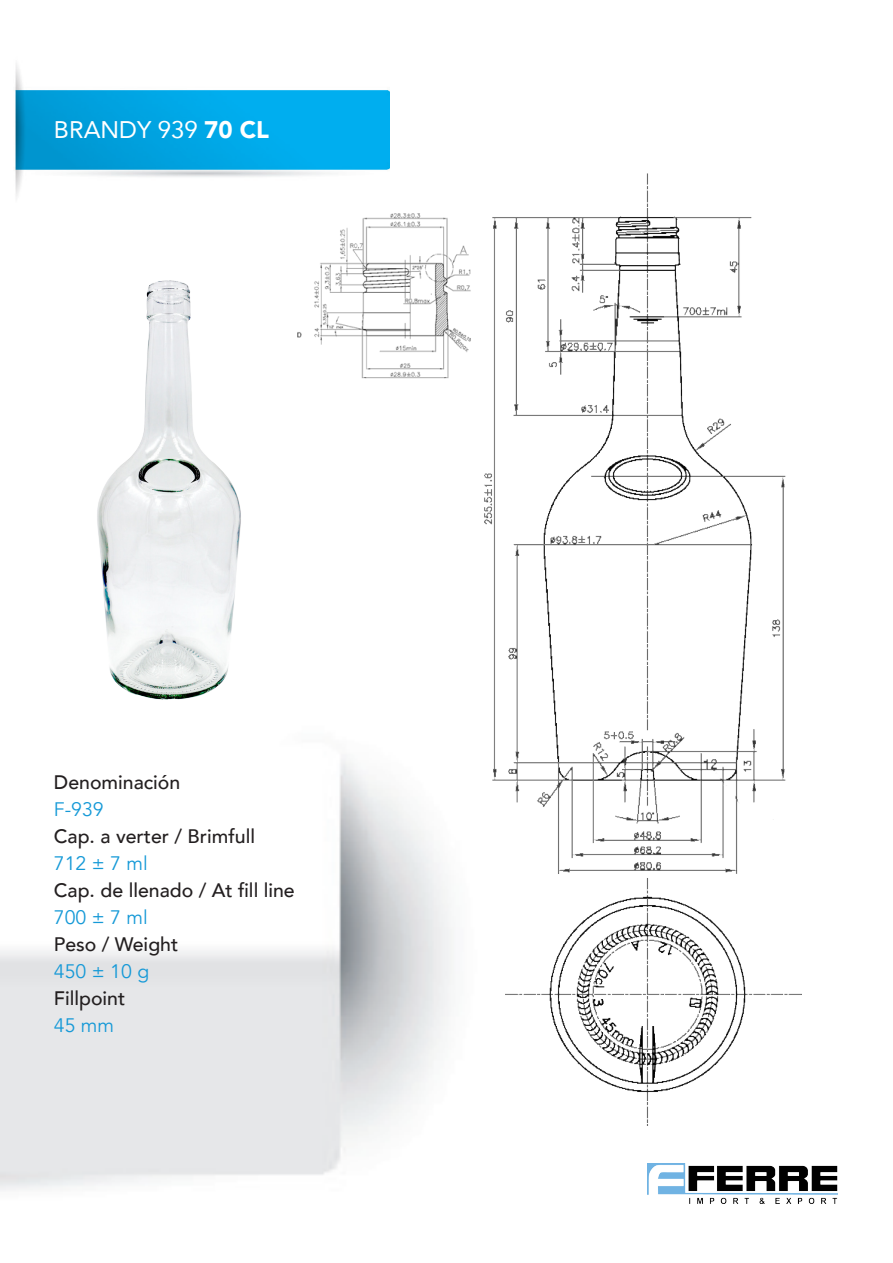
<style>
.page{position:relative;width:893px;height:1263px;background:#fff}
.page>*{position:absolute;margin:0;border:0;box-sizing:border-box;transform-origin:0 0}
.t1{font:24px "Avenir";color:#fff}
.t2{font:500 19.5px "Avenir";color:#231f20}
.t3{font:19.5px "Avenir";color:#1599d7}
.s1{font-weight:900}
</style>
<div class="page">
<img style="left:15px;top:63px;width:375px;height:134px">
<img style="left:647px;top:1163px;width:191px;height:40px">
<img style="left:298px;top:170px;width:504px;height:955px">
<img style="left:97px;top:280px;width:144px;height:420px">
<p class="t1" style="left:54px;top:111px;width:217px">BRANDY 939 <span class="s1">70 CL</span></p>
<p class="t2" style="left:54px;top:766px;width:128px">Denominación</p>
<p class="t3" style="left:54px;top:798px;width:51px">F-939</p>
<p class="t2" style="left:54px;top:820px;width:203px">Cap. a verter / Brimfull</p>
<p class="t3" style="left:54px;top:852px;width:95px">712 ± 7 ml</p>
<p class="t2" style="left:54px;top:874px;width:242px">Cap. de llenado / At fill line</p>
<p class="t3" style="left:54px;top:906px;width:95px">700 ± 7 ml</p>
<p class="t2" style="left:54px;top:928px;width:126px">Peso / Weight</p>
<p class="t3" style="left:54px;top:960px;width:97px">450 ± 10 g</p>
<p class="t2" style="left:54px;top:982px;width:73px">Fillpoint</p>
<p class="t3" style="left:54px;top:1014px;width:62px">45 mm</p>
</div>
